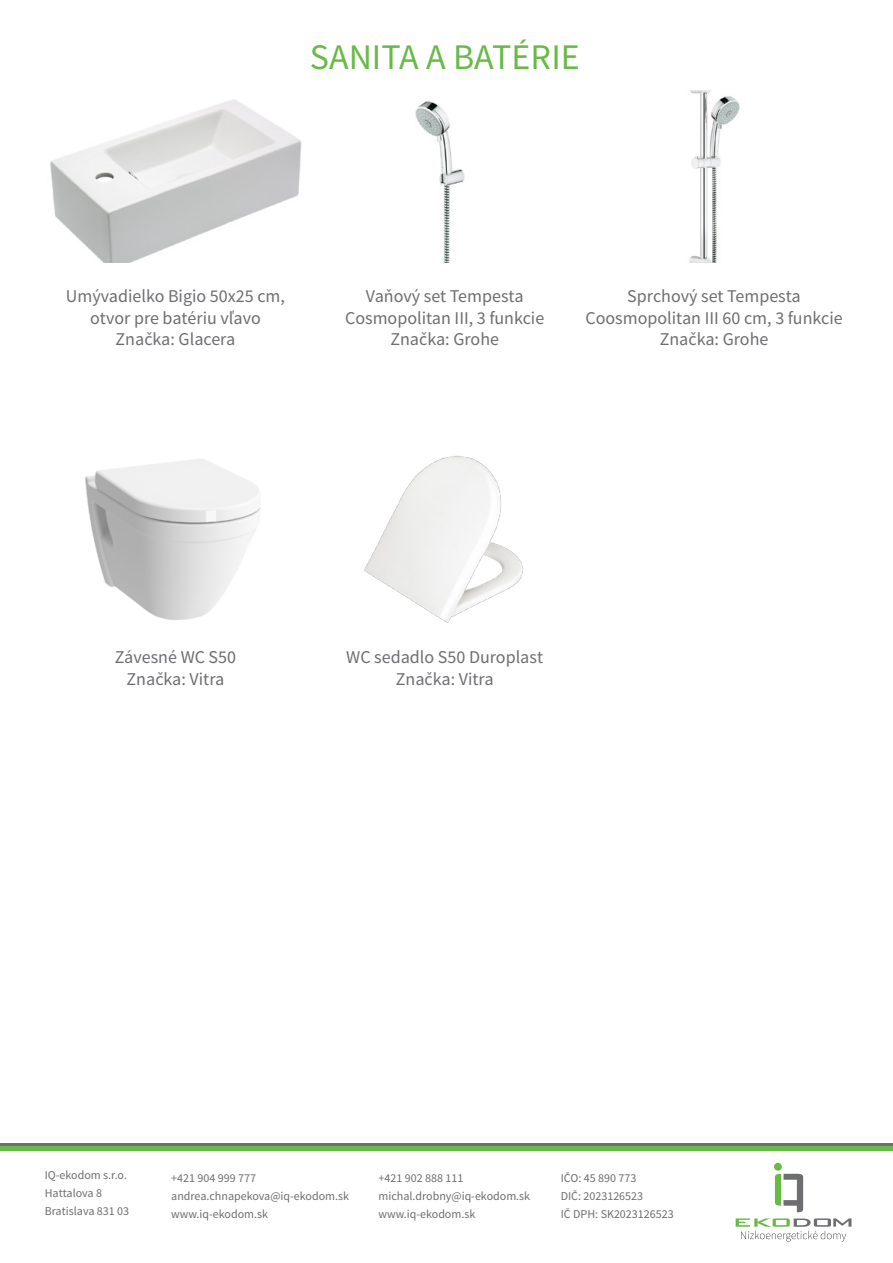
<style>
.page{position:relative;width:893px;height:1263px;background:#fff}
.page>*{position:absolute;margin:0;border:0;box-sizing:border-box;transform-origin:0 0}
.t1{font:36px "Source Sans Pro";color:#66ba45}
.t2{font:18px/21.6px "Source Sans Pro";color:#6d6e71}
.t3{font:12px/18px "Source Sans Pro";color:#6d6e71}
</style>
<div class="page">
<div style="left:0;top:1143px;width:893px;height:7px;background:#6d6e71"></div>
<hr style="left:0;top:1146px;width:893px;height:4px;background:#66ba45">
<svg style="left:736px;top:1218px;width:115px;height:24px"></svg>
<svg style="left:775px;top:1174px;width:28px;height:38px"></svg>
<div style="left:774px;top:1163px;width:8px;height:8px;background:#66ba45;border-radius:50%"></div>
<img style="left:50px;top:99px;width:252px;height:164px">
<img style="left:85px;top:459px;width:176px;height:161px">
<img style="left:415px;top:101px;width:50px;height:162px">
<img style="left:364px;top:456px;width:160px;height:167px">
<img style="left:689px;top:91px;width:51px;height:172px">
<h1 class="t1" style="left:310px;top:34px;width:272px">Sanita a batérie</h1>
<p class="t2" style="left:66px;top:286px;width:221px;text-align:center">Umývadielko Bigio 50x25 cm, otvor pre batériu vľavo<br>Značka: Glacera</p>
<p class="t2" style="left:469px;top:286px;width:77px;text-indent:-103px">Vaňový set Tempesta<br>3, funkcie</p>
<p class="t2" style="left:390px;top:307px;width:110px;text-indent:-45px">Cosmopolitan III<br>Značka: Grohe</p>
<p class="t2" style="left:722px;top:286px;width:122px;text-indent:-95px">Sprchový set Tempesta<br>60 cm 3, funkcie</p>
<p class="t2" style="left:660px;top:307px;width:110px;text-indent:-74px">Coosmopolitan III<br>Značka: Grohe</p>
<p class="t2" style="left:115px;top:647px;width:123px;text-align:center">Závesné WC S50<br>Značka: Vitra</p>
<p class="t2" style="left:346px;top:647px;width:198px;text-align:center">WC sedadlo S50 Duroplast<br>Značka: Vitra</p>
<p class="t3" style="left:45px;top:1166px;width:86px">IQ-ekodom .o.r.s<br>Hattalova 8<br>Bratislava 831 03</p>
<p class="t3" style="left:171px;top:1169px;width:179px">+421 904 999 777 andrea.chnapekova@iq-ekodom.sk www i q. -ekodom.sk</p>
<p class="t3" style="left:378px;top:1169px;width:153px">+421 902 888 111 michal.drobny@iq-ekodom.sk www i q. -ekodom.sk</p>
<p class="t3" style="left:561px;top:1169px;width:114px">IČO: 45 890 773<br>DIČ: 2023126523<br>IČ DPH: SK2023126523</p>
</div>
